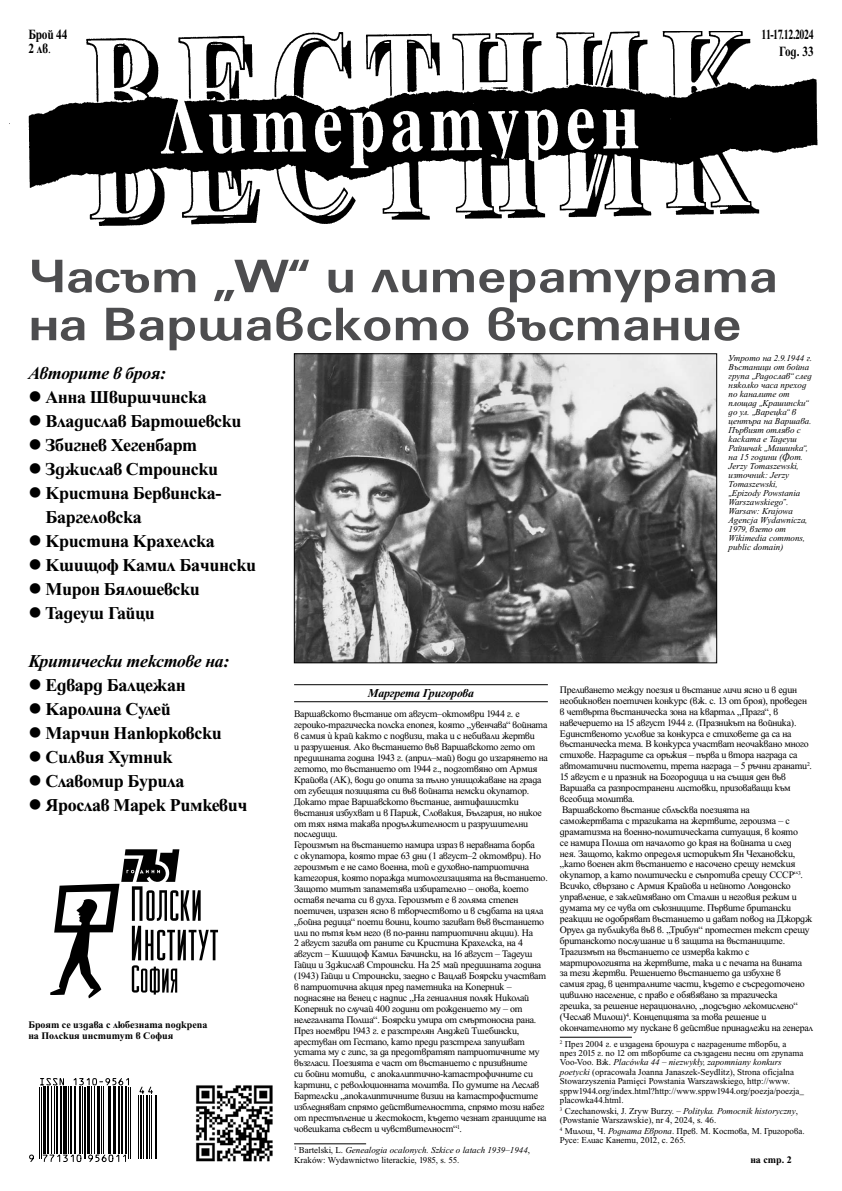
<style>
.page{position:relative;width:842px;height:1191px;background:#fff}
.page>*{position:absolute;margin:0;border:0;box-sizing:border-box;transform-origin:0 0}
.t1{font:700 49px/48px "Universum Bg";color:#4d4d4f;scale:1.11 1}
.t2{font:700 18px/24px "Tempora Bg";letter-spacing:-.02em;color:#000}
.t3{font:italic 700 18px "Tempora Bg";letter-spacing:-.02em;color:#000}
.t4{font:700 14px/16.8px "Tempora Bg";letter-spacing:-.025em;color:#000;text-align:right;scale:.71 1}
.t5{font:700 14px/14px "Tempora Bg";letter-spacing:-.025em;color:#000;scale:.82 1}
.t6{font:italic 700 12px "Tempora Bg";letter-spacing:-.02em;color:#000}
.t7{font:700 10px/11px "Tempora Bg";color:#000}
.t8{font:9.9px/10.9px "Tempora Bg";letter-spacing:-.02em;color:#000}
.t9{font:9px/9.4px "Tempora Bg";color:#000}
.t10{font:italic 9px/9px "Tempora Bg";color:#000}
.s1{font-weight:400}
.s2{font-style:italic}
.s3{font-family:"Minion Pro";font-style:italic}
.s4{font-family:"Minion Pro"}
</style>
<div class="page">
<img style="left:296px;top:355px;width:419px;height:306px">
<div style="left:294px;top:353px;width:423px;height:310px;border:1px solid #000"></div>
<img style="left:195px;top:1085px;width:78px;height:77px">
<hr style="left:155px;top:1094px;width:2px;height:64px;background:#000">
<svg style="left:29px;top:1078px;width:124px;height:84px"></svg>
<img style="left:28px;top:31px;width:790px;height:195px">
<svg style="left:50px;top:849px;width:168px;height:149px"></svg>
<hr style="left:294px;top:684px;width:254px;height:1px;background:#000">
<hr style="left:294px;top:701px;width:254px;height:1px;background:#000">
<hr style="left:294px;top:1143px;width:72px;height:1px;background:#000">
<hr style="left:560px;top:1037px;width:72px;height:1px;background:#000">
<h3 class="t5" style="left:28px;top:27px;width:49px">Брой 44<br>2 лв<span class="s1">.</span></h3>
<h3 class="t4" style="left:761px;top:26px;width:75px">11-17.12.2024<br>Год. 33</h3>
<h1 class="t1" style="left:28px;top:253px;width:677px">Часът „W“ и литературата на Варшавското въстание</h1>
<p class="t10" style="left:729px;top:353px;width:85px">Утрото на 2.9.1944 г.<br>Въстаници от бойна група „Радослав“ след няколко часа преход по каналите от площaд „Крашински“ до ул. „Варецка“ в центъра на Варшава.<br>Първият отляво с каската е Тадеуш<br>Райшчак „Машинка“, на 15 години (Фот.<br>Jerzy Tomaszewski, източник: Jerzy<br>Tomaszewski,<br>„Epizody Powstania<br>Warszawskiego”.<br>Warsaw: Krajowa<br>Agencja Wydawnicza,<br>1979, взето от<br>Wikimedia commons, public domain)</p>
<h2 class="t3" style="left:28px;top:363px;width:139px">Авторите в броя:</h2>
<h2 class="t2" style="left:28px;top:385px;width:180px">● Анна Швиршчинска</h2>
<h2 class="t2" style="left:28px;top:409px;width:215px">● Владислав Бартошевски</h2>
<h2 class="t2" style="left:28px;top:433px;width:170px">● Збигнев Хегенбарт</h2>
<h2 class="t2" style="left:28px;top:457px;width:191px">● Зджислав Строински</h2>
<h2 class="t2" style="left:46px;top:481px;width:177px;text-indent:-17px">● Кристина Бервинска-<br>Баргеловска</h2>
<h2 class="t2" style="left:28px;top:529px;width:188px">● Кристина Крахелска</h2>
<h2 class="t2" style="left:28px;top:553px;width:229px">● Кшищоф Камил Бачински</h2>
<h2 class="t2" style="left:28px;top:577px;width:173px">● Мирон Бялошевски</h2>
<h2 class="t2" style="left:28px;top:601px;width:128px">● Тадеуш Гайци</h2>
<h2 class="t3" style="left:28px;top:651px;width:203px">Критически текстове на:</h2>
<h2 class="t2" style="left:28px;top:673px;width:159px">● Едвард Балцежан</h2>
<h2 class="t2" style="left:28px;top:697px;width:144px">● Каролина Сулей</h2>
<h2 class="t2" style="left:28px;top:721px;width:195px">● Марчин Напюрковски</h2>
<h2 class="t2" style="left:28px;top:745px;width:146px">● Силвия Хутник</h2>
<h2 class="t2" style="left:28px;top:769px;width:158px">● Славомир Бурила</h2>
<h2 class="t2" style="left:28px;top:793px;width:221px">● Ярослав Марек Римкевич</h2>
<p class="t8" style="left:560px;top:684px;width:255px">Преливането между поезия и въстание личи ясно и в един необикновен поетичен конкурс (вж. с. 13 от броя), проведен в четвърта въстаническа зона на квартал „Прага“, в навечерието на 15 август 1944 г. (Празникът на войника).<br>Единственото условие за конкурса е стиховете да са на въстаническа тема. В конкурса участват неочаквано много стихове. Наградите са оръжия – първа и втора награда са автоматични пистолети, трета награда – 5 ръчни гранати<sup>2</sup>.<br>15 август е и празник на Богородица и на същия ден във Варшава са разпространени листовки, призоваващи към всеобща молитва.<br>Варшавското въстание сблъсква поезията на саможертвата с трагиката на жертвите, героизма – с драматизма на военно-политическата ситуация, в която<br>се намира Полша от началото до края на войната и след<br>нея. Защото, както определя историкът Ян Чехановски, „като военен акт въстанието е насочено срещу немския окупатор, а като политически е съпротива срещу СССР“<sup>3</sup>.<br>Всичко, свързано с Армия Крайова и нейното Лондонско управление, е заклеймявано от Сталин и неговия режим и думата му се чува от съюзниците. Първите британски реакции не одобряват въстанието и дават повод на Джордж Оруел да публикува във в. „Трибун“ протестен текст срещу британското послушание и в защита на въстаниците.<br>Трагизмът на въстанието се измерва както с мартирологията на жертвите, така и с печата на вината<br>за тези жертви. Решението въстанието да избухне в<br>самия град, в централните части, където е съсредоточено цивилно население, с право е обявявано за трагическа<br>грешка, за решение нерационално, „подсъдно лекомислено“ (Чеслав Милош)<sup>4</sup>. Концепцията за това решение и окончателното му пускане в действие принадлежи на генерал</p>
<p class="t9" style="left:560px;top:1038px;width:246px"><sup>2</sup> През 2004 г. е издадена брошура с наградените творби, а през 2015 г. по 12 от творбите са създадени песни от групата Voo-Voo. Вж. <span class="s2">Plac</span><span class="s3">ó</span><span class="s2">wka 44 – niezwyk</span><span class="s3">ł</span><span class="s2">y, zapomniany konkurs poetycki</span> (opracowa<span class="s4">ł</span>a Joanna Janaszek-Seydlitz), Strona oficjalna Stowarzyszenia Pami<span class="s4">ę</span>ci Powstania Warszawskiego, http://www. sppw1944.org/index.html?http://www.sppw1944.org/poezja/poezja_ placowka44.html.</p>
<p class="t9" style="left:560px;top:1106px;width:240px"><sup>3</sup> Czechanowski, J. Zryw Burzy. – <span class="s2">Polityka. Pomocnik historyczny</span>, (Powstanie Warszawskie), nr 4, 2024, s. 46.</p>
<p class="t9" style="left:560px;top:1126px;width:246px"><sup>4</sup> Милош, Ч. <span class="s2">Родната Европа</span>. Прев. М. Костова, М. Григорова.<br>Русе: Елиас Канети, 2012, с. 265.</p>
<p class="t6" style="left:368px;top:685px;width:108px">Маргрета Григорова</p>
<p class="t8" style="left:294px;top:708px;width:255px">Варшавското въстание от август–октомври 1944 г. е героико-трагическа полска епопея, която „увенчава“ войната в самия є край както с подвизи, така и с небивали жертви<br>и разрушения. Ако въстанието във Варшавското гето от предишната година 1943 г. (април–май) води до изгарянето на гетото, то въстанието от 1944 г., подготвяно от Армия Крайова (АК), води до опита за пълно унищожаване на града от губещия позицията си във войната немски окупатор.<br>Докато трае Варшавското въстание, антифашистки въстания избухват и в Париж, Словакия, България, но никое от тях няма такава продължителност и разрушителни последици.<br>Героизмът на въстанието намира израз в неравната борба<br>с окупатора, която трае 63 дни (1 август–2 октомври). Но героизмът е не само военна, той е духовно-патриотична категория, която поражда митологизацията на въстанието.<br>Защото митът запаметява избирателно – онова, което оставя печата си в духа. Героизмът е в голяма степен поетичен, изразен ясно в творчеството и в съдбата на цяла „бойна редица“ поети воини, които загиват във въстанието или по пътя към него (в по-ранни патриотични акции). На<br>2 август загива от раните си Кристина Крахелска, на 4 август – Кшищоф Камил Бачински, на 16 август – Тадеуш Гайци и Зджислав Строински. На 25 май предишната година (1943) Гайци и Строински, заедно с Вацлав Боярски участват в патриотична акция пред паметника на Коперник – поднасяне на венец с надпис „На гениалния поляк Николай Коперник по случай 400 години от рождението му – от нелегалната Полша“. Боярски умира от смъртоносна рана.<br>През ноември 1943 г. е разстрелян Анджей Тшебински, арестуван от Гестапо, като преди разстрела запушват устата му с гипс, за да предотвратят патриотичните му възгласи. Поезията е част от въстанието с призивните<br>си бойни мотиви, с апокалиптично-катастрофичните си картини, с революционната молитва. По думите на Леслав Бартелски „апокалиптичните визии на катастрофистите избледняват спрямо действителността, спрямо този набег от престъпление и жестокост, където чезнат границите на човешката съвест и чувствителност“<sup>1</sup>.</p>
<p class="t9" style="left:294px;top:1145px;width:238px"><sup>1</sup> Bartelski, L. <span class="s2">Genealogia ocalonych. Szkice o latach 1939–1944</span>,<br>Krak<span class="s4">ó</span>w: Wydawnictwo literackie, 1985, s. 55.</p>
<p class="t7" style="left:28px;top:1018px;width:181px">Броят се издава с любезната подкрепа на Полския институт в София</p>
<p class="t7" style="left:750px;top:1153px;width:43px">на стр. 2</p>
</div>
